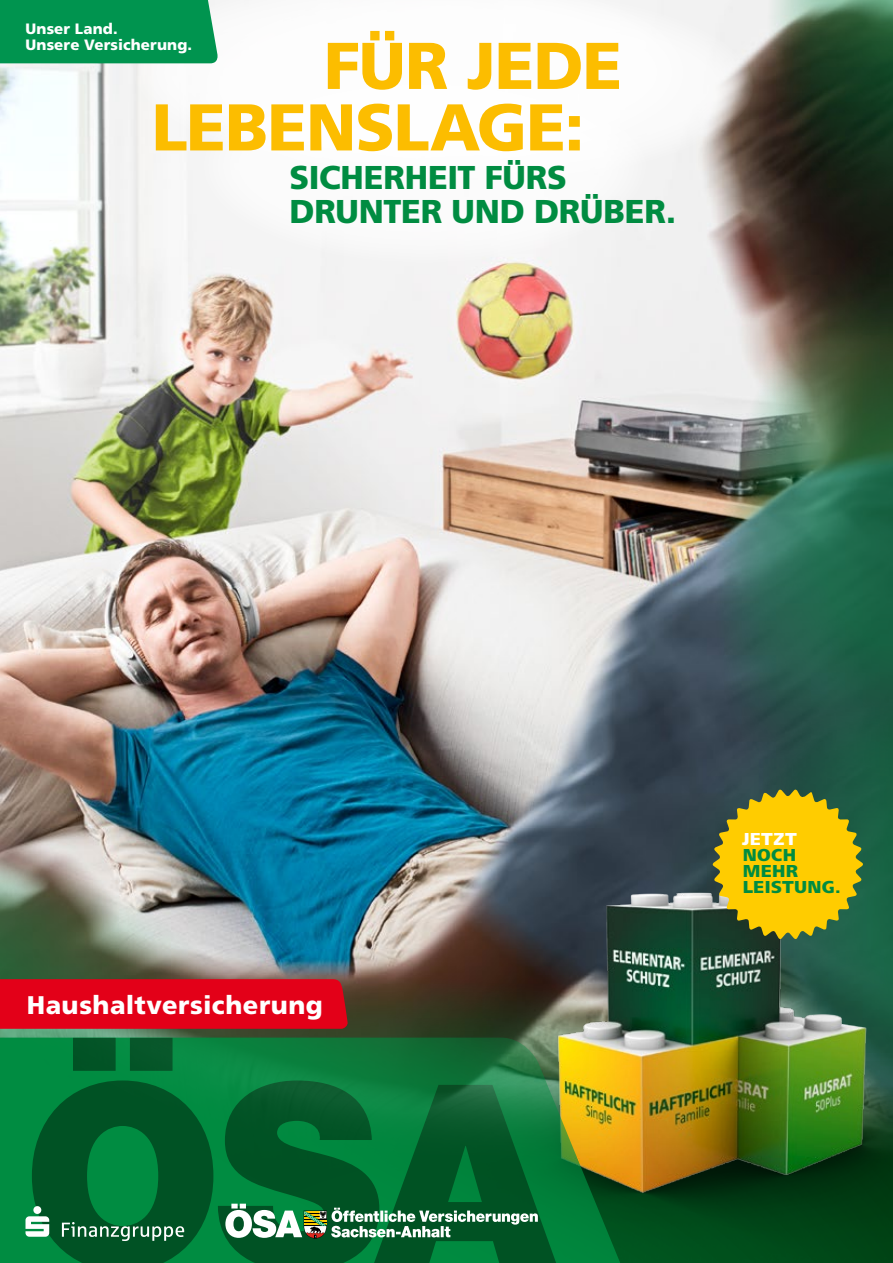
<style>
.page{position:relative;width:893px;height:1263px;background:#fff}
.page>*{position:absolute;margin:0;border:0;box-sizing:border-box;transform-origin:0 0}
.t1{font:900 66px/61.5px "Frutiger";letter-spacing:-.015em;color:#fcbd00}
.t2{font:900 33px/33.9px "Frutiger";letter-spacing:-.01em;color:#008c41}
.t3{font:900 25.5px "Frutiger";letter-spacing:.02em;color:#fff}
.t4{font:800 18px/15.9px "Frutiger Next LT";letter-spacing:.02em;color:#008c41}
.t5{font:800 18px "Frutiger Next LT";letter-spacing:.025em;color:#fff}
.t6{font:900 15px/16.5px "Frutiger";letter-spacing:.01em;color:#fff}
</style>
<div class="page">
<img style="left:0;top:63px;width:687px;height:864px">
<svg style="left:195px;top:0;width:544px;height:184px;fill:#f1f1f1"></svg>
<svg style="left:133px;top:0;width:559px;height:171px"></svg>
<div style="left:201px;top:67px;width:447px;height:197px;background:#fff;border-radius:50%"></div>
<svg style="left:629px;top:681px;width:58px;height:148px;background:#323e4a"></svg>
<img style="left:0;top:829px;width:290px;height:98px">
<img style="left:687px;top:176px;width:206px;height:653px">
<svg style="left:739px;top:0;width:154px;height:339px;background:#404435"></svg>
<svg style="left:0;top:927px;width:347px;height:110px;background:#648277"></svg>
<img style="left:347px;top:829px;width:88px;height:208px">
<img style="left:435px;top:829px;width:458px;height:434px">
<div style="left:0;top:0;width:219px;height:63px;background:#00944f"></div>
<div style="left:0;top:979px;width:348px;height:50px;background:#e30018"></div>
<svg style="left:711px;top:788px;width:153px;height:152px;background:#bca615"></svg>
<svg style="left:0;top:1037px;width:627px;height:226px;background:#5b942d"></svg>
<svg style="left:26px;top:1037px;width:532px;height:226px;background:#0f703a"></svg>
<p class="t6" style="left:26px;top:20px;width:168px">Unser Land.<br>Unsere Versicherung.</p>
<h1 class="t1" style="left:152px;top:34px;width:472px;text-indent:172px">FÜR JEDE<br>LEBENSLAGE:</h1>
<p class="t2" style="left:290px;top:160px;width:388px">SICHERHEIT FÜRS<br>DRUNTER UND DRÜBER.</p>
<p class="t3" style="left:27px;top:989px;width:298px">Haushaltversicherung</p>
<p class="t5" style="left:742px;top:829px;width:56px">JETZT</p>
<p class="t4" style="left:743px;top:847px;width:100px">NOCH<br>MEHR<br>LEISTUNG.</p>
</div>
